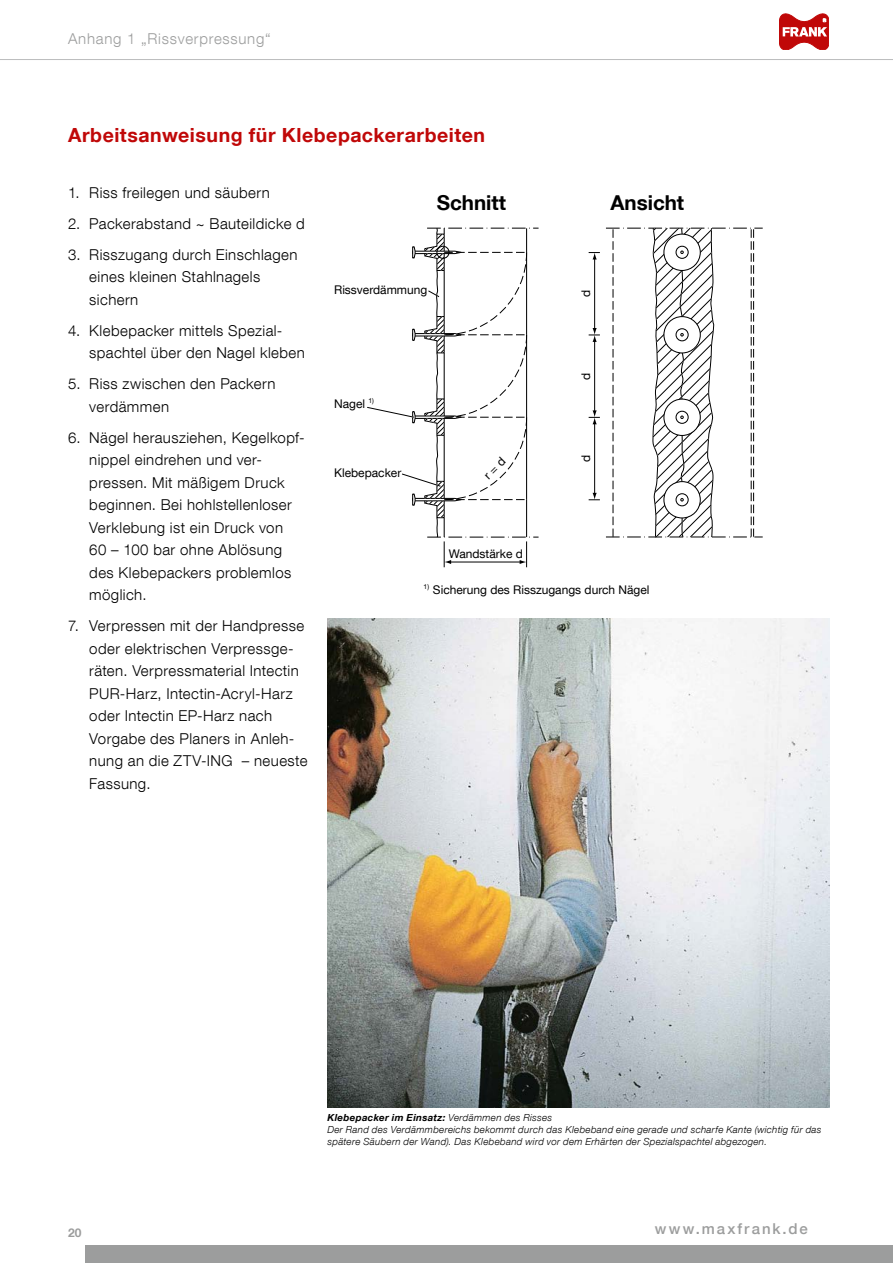
<style>
.page{position:relative;width:893px;height:1263px;background:#fff}
.page>*{position:absolute;margin:0;border:0;box-sizing:border-box;transform-origin:0 0}
.t1{font:700 20.55px "Helvetica Neue LT Com";color:#000}
.t2{font:700 19.5px "Helvetica Neue LT Com";letter-spacing:.025em;color:#c00808}
.t3{font:300 15px/22.5px "Helvetica Neue LT Com";letter-spacing:.03em;color:#000}
.t4{font:300 15px "Helvetica Neue LT Com";letter-spacing:.05em;color:#9c9d9d}
.t5{font:500 15px "Helvetica Neue LT Com";letter-spacing:.135em;color:#9c9d9d}
.t6{font:12px "Helvetica Neue LT Com";color:#000}
.t7{font:700 12px "Helvetica Neue LT Com";color:#9c9d9d}
.t8{font:italic 300 9.75px/12px "Helvetica Neue LT Com";letter-spacing:.03em;color:#000}
.s1{font-weight:700}
</style>
<div class="page">
<div style="left:85px;top:1246px;width:808px;height:17px;background:#9c9d9d"></div>
<svg style="left:779px;top:14px;width:50px;height:36px"></svg>
<hr style="left:0;top:59px;width:893px;height:1px;background:#bbbcbd">
<img style="left:327px;top:618px;width:502px;height:489px">
<hr style="left:594px;top:423px;width:1px;height:71px;background:#000">
<svg style="left:589px;top:493px;width:11px;height:7px"></svg>
<hr style="left:594px;top:340px;width:1px;height:72px;background:#000">
<svg style="left:589px;top:410px;width:11px;height:14px"></svg>
<hr style="left:594px;top:258px;width:1px;height:71px;background:#000">
<svg style="left:589px;top:252px;width:11px;height:7px"></svg>
<svg style="left:589px;top:328px;width:11px;height:14px"></svg>
<svg style="left:606px;top:227px;width:157px;height:311px"></svg>
<svg style="left:367px;top:227px;width:172px;height:340px"></svg>
<p class="t4" style="left:68px;top:29px;width:204px">Anhang 1 „Rissverpressung“</p>
<h2 class="t2" style="left:68px;top:122px;width:418px">Arbeitsanweisung für Klebepackerarbeiten</h2>
<p class="t3" style="left:68px;top:181px;width:203px">1. Riss freilegen und säubern</p>
<p class="t3" style="left:68px;top:212px;width:238px">2. Packerabstand ~ Bauteildicke d</p>
<p class="t3" style="left:89px;top:243px;width:210px;text-indent:-21px">3. Risszugang durch Einschlagen eines kleinen Stahlnagels sichern</p>
<p class="t3" style="left:89px;top:319px;width:217px;text-indent:-21px">4. Klebepacker mittels Spezial&shy;spachtel über den Nagel kleben</p>
<p class="t3" style="left:89px;top:372px;width:188px;text-indent:-21px">5. Riss zwischen den Packern verdämmen</p>
<p class="t3" style="left:89px;top:426px;width:217px;text-indent:-21px">6. Nägel herausziehen, Kegelkopf&shy;nippel eindrehen und ver&shy;pressen. Mit mäßigem Druck beginnen. Bei hohlstellenloser<br>Verklebung ist ein Druck von<br>60 – 100 bar ohne Ablösung des Klebepackers problemlos möglich.</p>
<p class="t3" style="left:89px;top:614px;width:220px;text-indent:-21px">7. Verpressen mit der Handpresse oder elektrischen Verpressge&shy;räten. Verpressmaterial Intectin<br>PUR-Harz, Intectin-Acryl-Harz oder Intectin EP-Harz nach<br>Vorgabe des Planers in Anleh&shy;nung an die ZTV-ING – neueste<br>Fassung.</p>
<h1 class="t1" style="left:437px;top:189px;width:71px">Schnitt</h1>
<h1 class="t1" style="left:610px;top:189px;width:75px">Ansicht</h1>
<p class="t6" style="left:334px;top:282px;width:95px">Rissverdämmung</p>
<p class="t6" style="left:579px;top:297px;width:9px;rotate:-90deg">d</p>
<p class="t6" style="left:334px;top:396px;width:41px">Nagel <sup>1)</sup></p>
<p class="t6" style="left:334px;top:465px;width:69px">Klebepacker</p>
<p class="t6" style="left:449px;top:546px;width:76px">Wandstärke d</p>
<p class="t6" style="left:579px;top:380px;width:9px;rotate:-90deg">d</p>
<p class="t6" style="left:579px;top:462px;width:9px;rotate:-90deg">d</p>
<p class="t6" style="left:424px;top:583px;width:227px"><sup>1)</sup> Sicherung des Risszugangs durch Nägel</p>
<p class="t8" style="left:327px;top:1111px;width:496px"><span class="s1">Klebepacker im Einsatz:</span> Verdämmen des Risses<br>Der Rand des Verdämmbereichs bekommt durch das Klebeband eine gerade und scharfe Kante (wichtig für das spätere Säubern der Wand). Das Klebeband wird vor dem Erhärten der Spezialspachtel abgezogen.</p>
<p class="t7" style="left:68px;top:1225px;width:15px">20</p>
<p class="t5" style="left:655px;top:1220px;width:154px">www.maxfrank.de</p>
</div>
